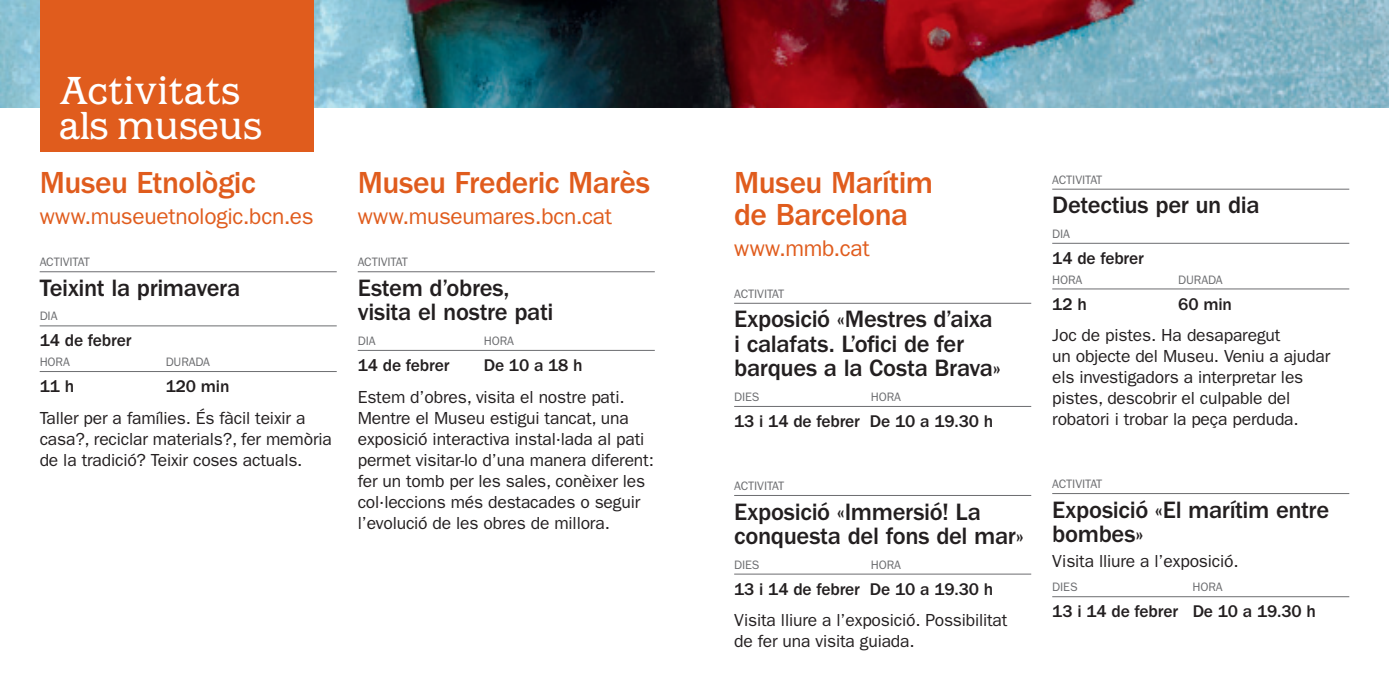
<style>
.page{position:relative;width:1389px;height:695px;background:#fff}
.page>*{position:absolute;margin:0;border:0;box-sizing:border-box;transform-origin:0 0}
.t1{font:35px/35px "Barcelona";color:#fff}
.t2{font:500 31.5px/31.5px "ITC Franklin Gothic Std";letter-spacing:-.015em;color:#e05c1d}
.t3{font:500 24.5px/24.5px "ITC Franklin Gothic Std";letter-spacing:-.015em;color:#231f20}
.t4{font:22.75px "ITC Franklin Gothic Std";letter-spacing:-.01em;color:#e05c1d}
.t5{font:17.5px/21px "ITC Franklin Gothic Std";letter-spacing:-.01em;color:#231f20}
.t6{font:500 17.5px "ITC Franklin Gothic Std";letter-spacing:-.01em;color:#231f20}
.t7{font:12.25px "ITC Franklin Gothic Std";letter-spacing:-.01em;color:#6c6d70}
</style>
<div class="page">
<img style="left:0;top:0;width:1389px;height:108px">
<div style="left:40px;top:0;width:274px;height:151px;background:#e05c1d"></div>
<hr style="left:40px;top:271px;width:297px;height:1px;background:#6c6d70">
<hr style="left:40px;top:325px;width:297px;height:1px;background:#6c6d70">
<hr style="left:40px;top:371px;width:297px;height:1px;background:#6c6d70">
<hr style="left:358px;top:271px;width:297px;height:1px;background:#6c6d70">
<hr style="left:358px;top:350px;width:297px;height:1px;background:#6c6d70">
<hr style="left:734px;top:303px;width:297px;height:1px;background:#6c6d70">
<hr style="left:734px;top:406px;width:297px;height:1px;background:#6c6d70">
<hr style="left:734px;top:495px;width:297px;height:1px;background:#6c6d70">
<hr style="left:734px;top:573px;width:297px;height:1px;background:#6c6d70">
<hr style="left:1052px;top:189px;width:297px;height:1px;background:#6c6d70">
<hr style="left:1052px;top:243px;width:297px;height:1px;background:#6c6d70">
<hr style="left:1052px;top:288px;width:297px;height:1px;background:#6c6d70">
<hr style="left:1052px;top:493px;width:297px;height:1px;background:#6c6d70">
<hr style="left:1052px;top:596px;width:297px;height:1px;background:#6c6d70">
<h1 class="t1" style="left:59px;top:74px;width:205px">Activitats als museus</h1>
<h2 class="t2" style="left:40px;top:167px;width:218px">Museu Etnològic</h2>
<h3 class="t4" style="left:40px;top:203px;width:275px">www.museuetnologic.bcn.es</h3>
<p class="t7" style="left:40px;top:255px;width:52px">Activitat</p>
<h3 class="t3" style="left:40px;top:276px;width:202px">Teixint la primavera</h3>
<p class="t7" style="left:40px;top:309px;width:19px">DiA</p>
<p class="t6" style="left:40px;top:331px;width:93px">14 de febrer</p>
<p class="t7" style="left:40px;top:355px;width:48px">horadu</p>
<p class="t7" style="left:181px;top:355px;width:17px">rada</p>
<p class="t6" style="left:40px;top:376px;width:36px">11 h</p>
<p class="t6" style="left:166px;top:376px;width:65px">120 min</p>
<p class="t5" style="left:40px;top:407px;width:294px">Taller per a famílies. És fàcil teixir a casa?, reciclar materials?, fer memòria de la tradició? Teixir coses actuals.</p>
<h2 class="t2" style="left:358px;top:167px;width:294px">Museu Frederic Marès</h2>
<h3 class="t4" style="left:358px;top:203px;width:256px">www.museumares.bcn.cat</h3>
<p class="t7" style="left:358px;top:255px;width:52px">Activitat</p>
<h3 class="t3" style="left:358px;top:276px;width:197px">Estem d’obres, visita el nostre pati</h3>
<p class="t7" style="left:358px;top:334px;width:19px">DiA</p>
<p class="t7" style="left:484px;top:334px;width:32px">HORA</p>
<p class="t6" style="left:358px;top:355px;width:93px">14 de febrer</p>
<p class="t6" style="left:484px;top:355px;width:101px">De 10 a 18 h</p>
<p class="t5" style="left:358px;top:386px;width:298px">Estem d’obres, visita el nostre pati.<br>Mentre el Museu estigui tancat, una exposició interactiva instal·lada al pati permet visitar-lo d’una manera diferent: fer un tomb per les sales, conèixer les col·leccions més destacades o seguir l’evolució de les obres de millora.</p>
<h2 class="t2" style="left:734px;top:167px;width:200px">Museu Marítim de Barcelona</h2>
<h3 class="t4" style="left:734px;top:235px;width:137px">www.mmb.cat</h3>
<p class="t7" style="left:734px;top:286px;width:52px">Activitat</p>
<h3 class="t3" style="left:734px;top:307px;width:268px">Exposició «Mestres d’aixa i calafats. L’ofici de fer barques a la Costa Brava»</h3>
<p class="t7" style="left:734px;top:390px;width:27px">Dies</p>
<p class="t7" style="left:871px;top:390px;width:32px">HORA</p>
<p class="t6" style="left:734px;top:411px;width:261px">13 i 14 de febrer De 10 a 19.30 h</p>
<p class="t7" style="left:734px;top:479px;width:52px">Activitat</p>
<h3 class="t3" style="left:734px;top:499px;width:291px">Exposició «Immersió! La conquesta del fons del mar»</h3>
<p class="t7" style="left:734px;top:557px;width:27px">Dies</p>
<p class="t7" style="left:871px;top:557px;width:32px">Hora</p>
<p class="t6" style="left:734px;top:579px;width:261px">13 i 14 de febrer De 10 a 19.30 h</p>
<p class="t5" style="left:734px;top:609px;width:275px">Visita lliure a l’exposició. Possibilitat de fer una visita guiada.</p>
<p class="t7" style="left:1052px;top:172px;width:52px">Activitat</p>
<h3 class="t3" style="left:1052px;top:193px;width:209px">Detectius per un dia</h3>
<p class="t7" style="left:1052px;top:227px;width:19px">DiA</p>
<p class="t6" style="left:1052px;top:248px;width:93px">14 de febrer</p>
<p class="t7" style="left:1052px;top:272px;width:38px">Hora</p>
<p class="t7" style="left:1178px;top:272px;width:46px">DURADA</p>
<p class="t6" style="left:1052px;top:294px;width:36px">12 h</p>
<p class="t6" style="left:1178px;top:294px;width:55px">60 min</p>
<p class="t5" style="left:1052px;top:324px;width:280px">Joc de pistes. Ha desaparegut<br>un objecte del Museu. Veniu a ajudar els investigadors a interpretar les pistes, descobrir el culpable del robatori i trobar la peça perduda.</p>
<p class="t7" style="left:1052px;top:477px;width:52px">Activitat</p>
<h3 class="t3" style="left:1052px;top:497px;width:278px">Exposició «El marítim entre bombes»</h3>
<p class="t5" style="left:1052px;top:550px;width:188px">Visita lliure a l’exposició.</p>
<p class="t7" style="left:1052px;top:580px;width:27px">Dies</p>
<p class="t7" style="left:1192px;top:580px;width:32px">hora</p>
<p class="t6" style="left:1052px;top:601px;width:265px">13 i 14 de febrer De 10 a 19.30 h</p>
</div>
